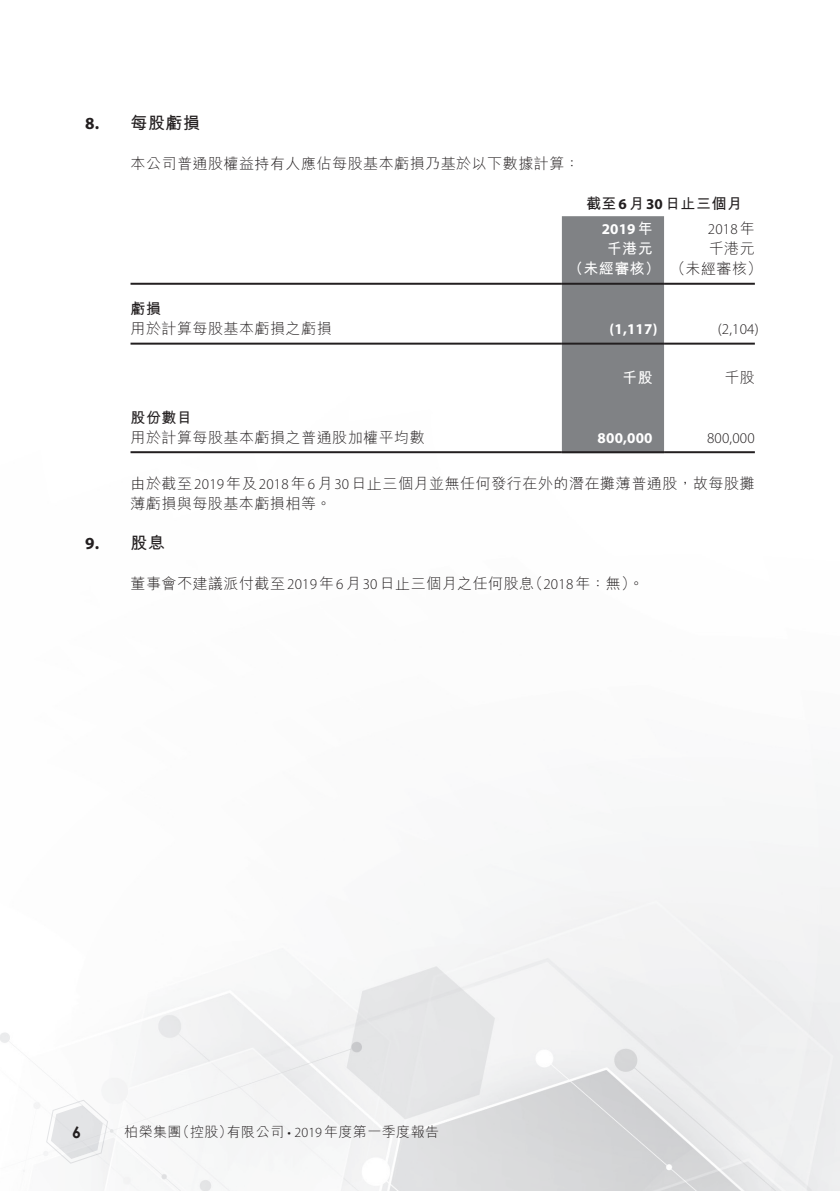
<style>
.page{position:relative;width:840px;height:1191px;background:#fff}
.page>*{position:absolute;margin:0;border:0;box-sizing:border-box;transform-origin:0 0}
.t1{font:700 17px "M Hei HK";letter-spacing:.03em;color:#231f20}
.t2{font:700 17px "Myriad Pro";color:#231f20}
.t3{font:700 16px "Century Gothic";color:#231f20}
.t4{font:300 15px/20px "M Hei HK";letter-spacing:.035em;color:#231f20}
.t5{font:300 15px "Myriad Pro";letter-spacing:.015em;color:#231f20}
.t6{font:700 15px "Myriad Pro";letter-spacing:.01em;color:#fff}
.t7{font:700 15px "M Hei HK";letter-spacing:.03em;color:#231f20}
.t8{font:700 15px/20px "M Hei HK";letter-spacing:.03em;color:#fff}
.t9{font:300 14px "M Hei HK";letter-spacing:.03em;color:#231f20}
.s1{font-family:"Myriad Pro"}
.s2{font-family:"M Hei HK"}
.s3{font-weight:300;color:#231f20}
</style>
<div class="page">
<img style="left:0;top:216px;width:839px;height:975px">
<svg style="left:46px;top:1099px;width:62px;height:64px"></svg>
<div style="left:561px;top:216px;width:102px;height:235px;background:#808285"></div>
<hr style="left:130px;top:283px;width:431px;height:2px;background:#231f20">
<hr style="left:561px;top:283px;width:102px;height:2px;background:#231f20">
<hr style="left:663px;top:283px;width:91px;height:2px;background:#231f20">
<hr style="left:130px;top:343px;width:431px;height:2px;background:#231f20">
<hr style="left:561px;top:343px;width:102px;height:2px;background:#231f20">
<hr style="left:663px;top:343px;width:91px;height:2px;background:#231f20">
<hr style="left:130px;top:451px;width:431px;height:2px;background:#231f20">
<hr style="left:561px;top:451px;width:102px;height:2px;background:#231f20">
<hr style="left:663px;top:451px;width:91px;height:2px;background:#231f20">
<p class="t2" style="left:85px;top:112px;width:16px">8.</p>
<p class="t2" style="left:85px;top:532px;width:16px">9.</p>
<p class="t1" style="left:130px;top:110px;width:71px">每股虧損</p>
<p class="t4" style="left:130px;top:153px;width:450px">本公司普通股權益持有人應佔每股基本虧損乃基於以下數據計算：</p>
<p class="t7" style="left:585px;top:192px;width:157px">截至<span class="s1">6</span>月<span class="s1">30</span>日止三個月</p>
<p class="t5" style="left:707px;top:220px;width:48px">2018 <span class="s2">年</span></p>
<p class="t6" style="left:601px;top:219px;width:52px">2019<span class="s2">年</span></p>
<p class="t7" style="left:130px;top:298px;width:32px">虧損</p>
<p class="t4" style="left:130px;top:318px;width:202px">用於計算每股基本虧損之虧損</p>
<p class="t7" style="left:130px;top:406px;width:63px">股份數目</p>
<p class="t4" style="left:708px;top:238px;width:47px">千港元</p>
<p class="t8" style="left:568px;top:237px;width:195px;text-indent:38px">千港元<br>（未經審核） <span class="s3">（未經審核(</span></p>
<p class="t6" style="left:609px;top:319px;width:49px">)1,117(</p>
<p class="t8" style="left:621px;top:366px;width:32px">千股</p>
<p class="t5" style="left:717px;top:320px;width:43px">)2,104(</p>
<p class="t4" style="left:723px;top:367px;width:32px">千股</p>
<p class="t4" style="left:130px;top:427px;width:295px">用於計算每股基本虧損之普通股加權平均數</p>
<p class="t4" style="left:130px;top:474px;width:625px">由於截至<span class="s1">2019</span>年及<span class="s1">2018</span>年<span class="s1">6</span>月<span class="s1">30</span>日止三個月並無任何發行在外的潛在攤薄普通股，故每股攤薄虧損與每股基本虧損相等。</p>
<p class="t1" style="left:130px;top:531px;width:36px">股息</p>
<p class="t6" style="left:597px;top:428px;width:56px">800,000</p>
<p class="t5" style="left:706px;top:429px;width:49px">800,000</p>
<p class="t4" style="left:130px;top:574px;width:405px">董事會不建議派付截至<span class="s1">2019</span>年<span class="s1">6</span>月<span class="s1">30</span>日止三個月之任何股息</p>
<p class="t4" style="left:528px;top:574px;width:117px">（<span class="s1">2018</span>年：無。(</p>
<p class="t3" style="left:72px;top:1119px;width:10px">6</p>
<p class="t9" style="left:176px;top:1124px;width:58px">（控股）</p>
<p class="t9" style="left:227px;top:1124px;width:213px">有限公司 <span class="s1">• 2019</span>年度第一季度報告</p>
<p class="t9" style="left:124px;top:1124px;width:59px">柏榮集團</p>
</div>
